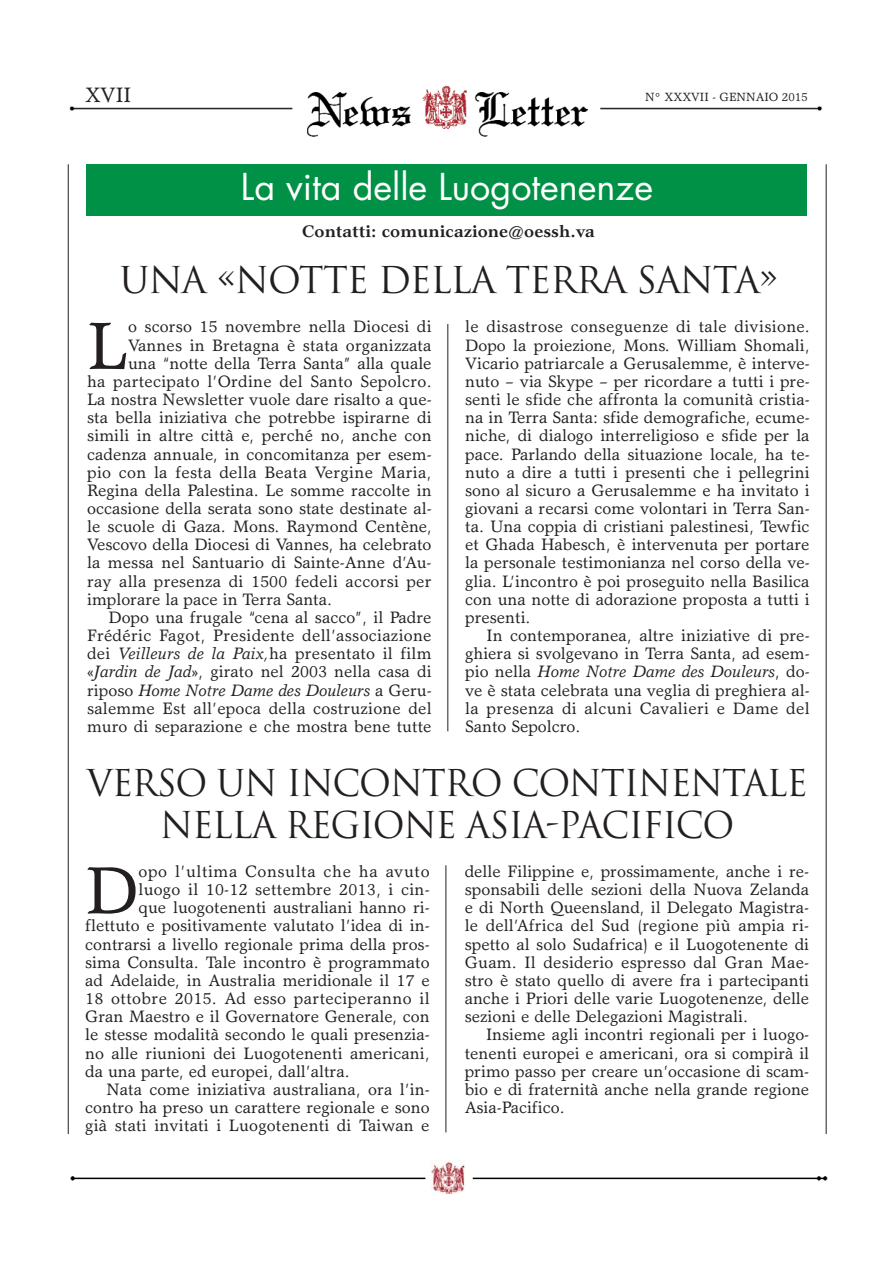
<style>
.page{position:relative;width:893px;height:1263px;background:#fff}
.page>*{position:absolute;margin:0;border:0;box-sizing:border-box;transform-origin:0 0}
.t1{font:67.05px "Garth Graphic";color:#231f20}
.t2{font:36px/42px "Trajan";letter-spacing:-.035em;color:#231f20;text-align:center}
.t3{font:36px "Futura";color:#fff}
.t4{font:21px "Garth Graphic";color:#231f20}
.t5{font:700 16.95px "Garth Graphic";color:#231f20}
.t6{font:16.65px/18.1px "Garth Graphic";color:#231f20;text-align:justify}
.t7{font:16.65px "Garth Graphic";letter-spacing:.02em;color:#231f20}
.t8{font:italic 16.65px "Garth Graphic";color:#231f20}
.t9{font:16.65px "Garth Graphic";letter-spacing:.035em;color:#231f20}
.t10{font:12px "Garth Graphic";color:#231f20}
.s1{font-style:italic}
.s2{font-style:normal}
</style>
<div class="page">
<hr style="left:68px;top:164px;width:1px;height:970px;background:#231f20">
<hr style="left:826px;top:164px;width:1px;height:970px;background:#231f20">
<img style="left:69px;top:85px;width:753px;height:52px">
<img style="left:70px;top:1176px;width:758px;height:18px">
<img style="left:430px;top:1161px;width:36px;height:32px">
<hr style="left:448px;top:324px;width:1px;height:407px;background:#231f20">
<div style="left:87px;top:164px;width:720px;height:51px;background:#009147"></div>
<hr style="left:446px;top:865px;width:1px;height:267px;background:#231f20">
<p class="t4" style="left:85px;top:87px;width:48px">XVII</p>
<p class="t10" style="left:645px;top:93px;width:164px">N° XXXVII - GENNAIO 2015</p>
<h2 class="t3" style="left:241px;top:170px;width:414px">La vita delle Luogotenenze</h2>
<p class="t5" style="left:302px;top:225px;width:294px">Contatti: comunicazione@oessh.va</p>
<h2 class="t2" style="left:120px;top:260px;width:661px">UNA «NOTTE DELLA TERRA SANTA»</h2>
<h1 class="t1" style="left:87px;top:321px;width:43px">L</h1>
<p class="t6" style="left:128px;top:319px;width:305px">o scorso 15 novembre nella Diocesi di</p>
<p class="t6" style="left:128px;top:338px;width:305px">Vannes in Bretagna è stata organizzata</p>
<p class="t6" style="left:128px;top:356px;width:305px">una “notte della Terra Santa” alla quale</p>
<p class="t6" style="left:87px;top:374px;width:346px">ha partecipato l’Ordine del Santo Sepolcro.</p>
<p class="t6" style="left:87px;top:392px;width:346px">La nostra Newsletter vuole dare risalto a que-</p>
<p class="t6" style="left:87px;top:410px;width:346px">sta bella iniziativa che potrebbe ispirarne di</p>
<p class="t6" style="left:87px;top:428px;width:346px">simili in altre città e, perché no, anche con</p>
<p class="t6" style="left:87px;top:446px;width:346px">cadenza annuale, in concomitanza per esem-</p>
<p class="t7" style="left:87px;top:466px;width:346px">pio con la festa della Beata Vergine Maria,</p>
<p class="t6" style="left:87px;top:483px;width:346px">Regina della Palestina. Le somme raccolte in</p>
<p class="t6" style="left:87px;top:501px;width:346px">occasione della serata sono state destinate al-</p>
<p class="t6" style="left:87px;top:519px;width:346px">le scuole di Gaza. Mons. Raymond Centène,</p>
<p class="t6" style="left:87px;top:537px;width:346px">Vescovo della Diocesi di Vannes, ha celebrato</p>
<p class="t6" style="left:87px;top:555px;width:346px">la messa nel Santuario di Sainte-Anne d’Au-</p>
<p class="t6" style="left:87px;top:574px;width:346px">ray alla presenza di 1500 fedeli accorsi per</p>
<p class="t6" style="left:87px;top:592px;width:246px">implorare la pace in Terra Santa.</p>
<p class="t6" style="left:108px;top:610px;width:325px">Dopo una frugale “cena al sacco”, il Padre</p>
<p class="t6" style="left:87px;top:628px;width:346px">Frédéric Fagot, Presidente dell’associazione</p>
<p class="t6" style="left:87px;top:646px;width:346px">dei <span class="s1">Veilleurs de la Paix,</span>ha presentato il film</p>
<p class="t6" style="left:87px;top:664px;width:346px">«<span class="s1">Jardin de Jad</span>», girato nel 2003 nella casa di</p>
<p class="t8" style="left:87px;top:683px;width:346px"><span class="s2">riposo</span> Home Notre Dame des Douleurs <span class="s2">a Geru-</span></p>
<p class="t6" style="left:87px;top:701px;width:346px">salemme Est all’epoca della costruzione del</p>
<p class="t6" style="left:87px;top:719px;width:346px">muro di separazione e che mostra bene tutte</p>
<p class="t6" style="left:465px;top:319px;width:346px">le disastrose conseguenze di tale divisione.<br>Dopo la proiezione, Mons. William Shomali, Vicario patriarcale a Gerusalemme, è interve&shy;nuto – via Skype – per ricordare a tutti i pre&shy;senti le sfide che affronta la comunità cristia&shy;na in Terra Santa: sfide demografiche, ecume&shy;niche, di dialogo interreligioso e sfide per la pace. Parlando della situazione locale, ha te&shy;nuto a dire a tutti i presenti che i pellegrini sono al sicuro a Gerusalemme e ha invitato i giovani a recarsi come volontari in Terra San&shy;ta. Una coppia di cristiani palestinesi, Tewfic et Ghada Habesch, è intervenuta per portare la personale testimonianza nel corso della ve&shy;glia. L’incontro è poi proseguito nella Basilica con una notte di adorazione proposta a tutti i presenti.</p>
<p class="t6" style="left:465px;top:628px;width:346px;text-indent:21px">In contemporanea, altre iniziative di pre&shy;ghiera si svolgevano in Terra Santa, ad esem&shy;pio nella <span class="s1">Home Notre Dame des Douleurs</span>, do&shy;ve è stata celebrata una veglia di preghiera al&shy;la presenza di alcuni Cavalieri e Dame del Santo Sepolcro.</p>
<h2 class="t2" style="left:87px;top:762px;width:722px">VERSO UN INCONTRO CONTINENTALE<br>NELLA REGIONE ASIA-PACIFICO</h2>
<h1 class="t1" style="left:85px;top:865px;width:55px">D</h1>
<p class="t9" style="left:138px;top:865px;width:293px">opo l’ultima Consulta che ha avuto</p>
<p class="t6" style="left:465px;top:864px;width:346px">delle Filippine e, prossimamente, anche i re&shy;sponsabili delle sezioni della Nuova Zelanda e di North Queensland, il Delegato Magistra&shy;le dell’Africa del Sud (regione più ampia ri&shy;spetto al solo Sudafrica) e il Luogotenente di Guam. Il desiderio espresso dal Gran Mae&shy;stro è stato quello di avere fra i partecipanti anche i Priori delle varie Luogotenenze, delle sezioni e delle Delegazioni Magistrali.</p>
<p class="t6" style="left:465px;top:1027px;width:346px;text-indent:21px">Insieme agli incontri regionali per i luogo&shy;tenenti europei e americani, ora si compirà il primo passo per creare un’occasione di scam&shy;bio e di fraternità anche nella grande regione Asia-Pacifico.</p>
<p class="t6" style="left:138px;top:882px;width:293px">luogo il 10-12 settembre 2013, i cin-</p>
<p class="t6" style="left:138px;top:900px;width:293px">que luogotenenti australiani hanno ri-</p>
<p class="t6" style="left:85px;top:918px;width:346px">flettuto e positivamente valutato l’idea di in-</p>
<p class="t6" style="left:85px;top:936px;width:346px">contrarsi a livello regionale prima della pros-</p>
<p class="t6" style="left:85px;top:955px;width:346px">sima Consulta. Tale incontro è programmato</p>
<p class="t6" style="left:85px;top:973px;width:346px">ad Adelaide, in Australia meridionale il 17 e</p>
<p class="t7" style="left:85px;top:992px;width:346px">18 ottobre 2015. Ad esso parteciperanno il</p>
<p class="t6" style="left:85px;top:1009px;width:346px">Gran Maestro e il Governatore Generale, con</p>
<p class="t6" style="left:85px;top:1027px;width:346px">le stesse modalità secondo le quali presenzia-</p>
<p class="t6" style="left:85px;top:1045px;width:346px">no alle riunioni dei Luogotenenti americani,</p>
<p class="t6" style="left:85px;top:1064px;width:266px">da una parte, ed europei, dall’altra.</p>
<p class="t6" style="left:106px;top:1082px;width:325px">Nata come iniziativa australiana, ora l’in-</p>
<p class="t6" style="left:85px;top:1100px;width:346px">contro ha preso un carattere regionale e sono</p>
<p class="t6" style="left:85px;top:1118px;width:346px">già stati invitati i Luogotenenti di Taiwan e</p>
</div>
